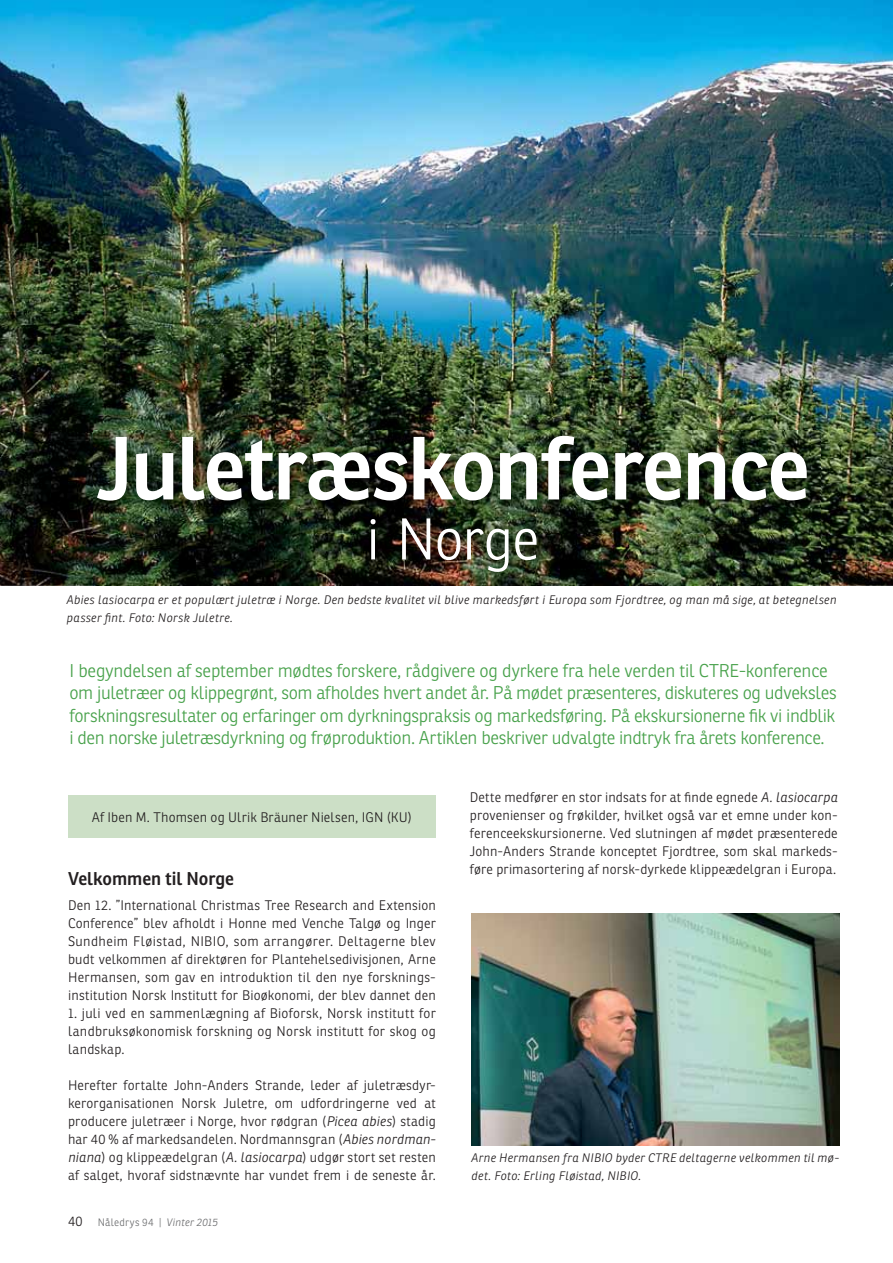
<style>
.page{position:relative;width:893px;height:1263px;background:#fff}
.page>*{position:absolute;margin:0;border:0;box-sizing:border-box;transform-origin:0 0}
.t1{font:600 87px "Ronnia Fyens";letter-spacing:-.025em;color:#fff}
.t2{font:300 57px "Ronnia Fyens";letter-spacing:-.025em;color:#fff}
.t3{font:300 18px/22.5px "Ronnia Fyens";letter-spacing:-.02em;color:#47a14a}
.t4{font:600 18px "Ronnia Fyens";color:#231f20}
.t5{font:300 13.5px/18px "Ronnia Fyens";letter-spacing:.015em;color:#231f20;text-align:justify}
.t6{font:italic 300 12px/18px "Ronnia Fyens";letter-spacing:.025em;color:#231f20}
.t7{font:300 10.5px "Ronnia Fyens";letter-spacing:.025em;color:#6d6e70}
.s1{font-style:italic}
</style>
<div class="page">
<img style="left:0;top:0;width:893px;height:586px">
<img style="left:93px;top:431px;width:728px;height:154px">
<div style="left:68px;top:795px;width:368px;height:43px;background:#ccdfc6"></div>
<img style="left:471px;top:913px;width:368px;height:232px">
<h1 class="t1" style="left:96px;top:437px;width:715px">Juletræskonference</h1>
<h2 class="t2" style="left:366px;top:518px;width:175px">i Norge</h2>
<p class="t6" style="left:67px;top:592px;width:771px">Abies lasiocarpa er et populært juletræ i Norge. Den bedste kvalitet vil blive markedsført i Europa som Fjordtree, og man må sige, at betegnelsen passer fint. Foto: Norsk Juletre.</p>
<p class="t3" style="left:69px;top:661px;width:769px">I begyndelsen af september mødtes forskere, rådgivere og dyrkere fra hele verden til CTRE-konference om juletræer og klippegrønt, som afholdes hvert andet år. På mødet præsenteres, diskuteres og udveksles forskningsresultater og erfaringer om dyrkningspraksis og markedsføring. På ekskursionerne fik vi indblik i den norske juletræsdyrkning og frøproduktion. Artiklen beskriver udvalgte indtryk fra årets konference.</p>
<p class="t5" style="left:92px;top:809px;width:322px">Af Iben M. Thomsen og Ulrik Bräuner Nielsen, IGN (KU)</p>
<h3 class="t4" style="left:68px;top:872px;width:168px">Velkommen til Norge</h3>
<p class="t5" style="left:68px;top:897px;width:369px">Den 12. ”International Christmas Tree Research and Extension Conference” blev afholdt i Honne med Venche Talgø og Inger Sundheim Fløistad, NIBIO, som arrangører. Deltagerne blev budt velkommen af direktøren for Plantehelsedivisjonen, Arne Hermansen, som gav en introduktion til den nye forsknings&shy;institution Norsk Institutt for Bioøkonomi, der blev dannet den</p>
<p class="t5" style="left:68px;top:1005px;width:369px">1. juli ved en sammenlægning af Bioforsk, Norsk institutt for landbruksøkonomisk forskning og Norsk institutt for skog og landskap.</p>
<p class="t5" style="left:68px;top:1077px;width:369px">Herefter fortalte John-Anders Strande, leder af juletræsdyr&shy;kerorganisationen Norsk Juletre, om udfordringerne ved at producere juletræer i Norge, hvor rødgran (<span class="s1">Picea abies</span>) stadig har 40 % af markedsandelen. Nordmannsgran (<span class="s1">Abies nordman&shy;niana</span>) og klippeædelgran (<span class="s1">A. lasiocarpa</span>) udgør stort set resten af salget, hvoraf sidstnævnte har vundet frem i de seneste år.</p>
<p class="t5" style="left:68px;top:1214px;width:16px">40</p>
<p class="t7" style="left:98px;top:1219px;width:121px">Nåledrys 94 | <span class="s1">Vinter 2015</span></p>
<p class="t5" style="left:470px;top:789px;width:369px">Dette medfører en stor indsats for at finde egnede <span class="s1">A. lasiocarpa </span>provenienser og frøkilder, hvilket også var et emne under kon&shy;ferenceekskursionerne. Ved slutningen af mødet præsenterede John-Anders Strande konceptet Fjordtree, som skal markeds&shy;føre primasortering af norsk-dyrkede klippeædelgran i Europa.</p>
<p class="t6" style="left:471px;top:1150px;width:369px">Arne Hermansen fra NIBIO byder CTRE deltagerne velkommen til mø&shy;det. Foto: Erling Fløistad, NIBIO.</p>
</div>
